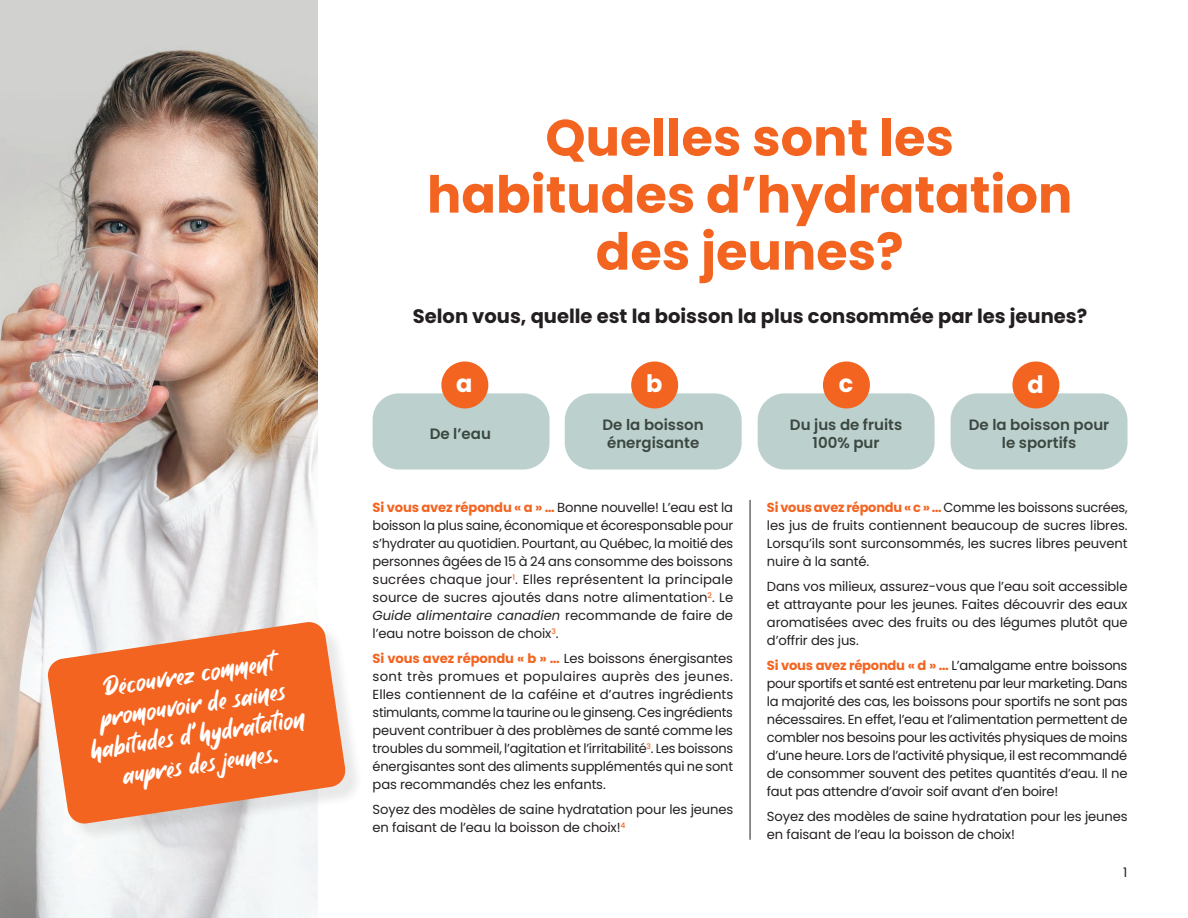
<style>
.page{position:relative;width:1188px;height:918px;background:#fff}
.page>*{position:absolute;margin:0;border:0;box-sizing:border-box;transform-origin:0 0}
.t1{font:700 51px/57px "Poppins";color:#f36421;text-align:center}
.t2{font:25.5px/30px "Takipedey";color:#fff;text-align:center}
.t3{font:700 24px "Poppins";color:#fff}
.t4{font:700 19.5px "Poppins";color:#231f20}
.t5{font:600 15px/18px "Poppins";color:#3c4741;text-align:center}
.t6{font:13.2px/18px "Poppins";letter-spacing:-.01em;color:#231f20;text-align:justify}
.s1{font-weight:700;color:#f36421}
.s2{font-style:italic}
</style>
<div class="page">
<hr style="left:750px;top:500px;width:1px;height:340px;background:#231f20">
<div style="left:373px;top:393px;width:177px;height:77px;background:#bcd1cd;border-radius:26px"></div>
<div style="left:441px;top:361px;width:47px;height:47px;background:#f36421;border-radius:50%"></div>
<div style="left:565px;top:393px;width:177px;height:77px;background:#bcd1cd;border-radius:27px"></div>
<div style="left:631px;top:361px;width:47px;height:47px;background:#f36421;border-radius:50%"></div>
<div style="left:758px;top:393px;width:177px;height:77px;background:#bcd1cd;border-radius:27px"></div>
<div style="left:823px;top:361px;width:47px;height:47px;background:#f36421;border-radius:50%"></div>
<div style="left:951px;top:393px;width:177px;height:77px;background:#bcd1cd;border-radius:27px"></div>
<div style="left:1012px;top:361px;width:47px;height:47px;background:#f36421;border-radius:50%"></div>
<img style="left:0;top:0;width:318px;height:918px">
<div style="left:51px;top:625px;width:313px;height:217px;background:#231f20;opacity:.1"></div>
<svg style="left:47px;top:621px;width:299px;height:204px;fill:#f36421"></svg>
<h2 class="t2" style="left:79px;top:679px;width:218px;rotate:-9deg">Découvrez comment promouvoir de saines habitudes d’hydratation auprès des jeunes.</h2>
<h1 class="t1" style="left:427px;top:110px;width:647px">Quelles sont les habitudes d’hydratation des jeunes?</h1>
<h3 class="t4" style="left:413px;top:304px;width:676px">Selon vous, quelle est la boisson la plus consommée par les jeunes?</h3>
<h3 class="t3" style="left:456px;top:369px;width:18px">a</h3>
<p class="t5" style="left:430px;top:425px;width:63px">De l’eau</p>
<h3 class="t3" style="left:646px;top:369px;width:18px">b</h3>
<p class="t5" style="left:603px;top:416px;width:103px">De la boisson énergisante</p>
<p class="t6" style="left:373px;top:499px;width:362px"><span class="s1">Si vous avez répondu « a » …</span> Bonne nouvelle! L’eau est la boisson la plus saine, économique et écoresponsable pour s’hydrater au quotidien. Pourtant, au Québec, la moitié des personnes âgées de 15 à 24 ans consomme des boissons sucrées chaque jour<sup>1</sup>. Elles représentent la principale source de sucres ajoutés dans notre alimentation<sup>2</sup>. Le <span class="s2">Guide alimentaire canadien</span> recommande de faire de l’eau notre boisson de choix<sup>3</sup>.</p>
<p class="t6" style="left:373px;top:650px;width:362px"><span class="s1">Si vous avez répondu « b » …</span> Les boissons énergisantes sont très promues et populaires auprès des jeunes.<br>Elles contiennent de la caféine et d’autres ingrédients stimulants, comme la taurine ou le ginseng. Ces ingrédients peuvent contribuer à des problèmes de santé comme les troubles du sommeil, l’agitation et l’irritabilité<sup>3</sup>. Les boissons énergisantes sont des aliments supplémentés qui ne sont pas recommandés chez les enfants.</p>
<p class="t6" style="left:373px;top:800px;width:362px">Soyez des modèles de saine hydratation pour les jeunes en faisant de l’eau la boisson de choix!<sup>4</sup></p>
<h3 class="t3" style="left:839px;top:369px;width:16px">c</h3>
<p class="t5" style="left:790px;top:416px;width:114px">Du jus de fruits<br>100% pur</p>
<h3 class="t3" style="left:1027px;top:370px;width:18px">d</h3>
<p class="t5" style="left:969px;top:416px;width:142px">De la boisson pour le sportifs</p>
<p class="t6" style="left:767px;top:499px;width:362px"><span class="s1">Si vous avez répondu « c » …</span> Comme les boissons sucrées, les jus de fruits contiennent beaucoup de sucres libres.<br>Lorsqu’ils sont surconsommés, les sucres libres peuvent nuire à la santé.</p>
<p class="t6" style="left:767px;top:578px;width:362px">Dans vos milieux, assurez-vous que l’eau soit accessible et attrayante pour les jeunes. Faites découvrir des eaux aromatisées avec des fruits ou des légumes plutôt que d’offrir des jus.</p>
<p class="t6" style="left:767px;top:656px;width:362px"><span class="s1">Si vous avez répondu « d » …</span> L’amalgame entre boissons pour sportifs et santé est entretenu par leur marketing. Dans la majorité des cas, les boissons pour sportifs ne sont pas nécessaires. En effet, l’eau et l’alimentation permettent de combler nos besoins pour les activités physiques de moins d’une heure. Lors de l’activité physique, il est recommandé de consommer souvent des petites quantités d’eau. Il ne faut pas attendre d’avoir soif avant d’en boire!</p>
<p class="t6" style="left:767px;top:807px;width:362px">Soyez des modèles de saine hydratation pour les jeunes en faisant de l’eau la boisson de choix!</p>
<p class="t6" style="left:1123px;top:863px;width:6px">1</p>
</div>
